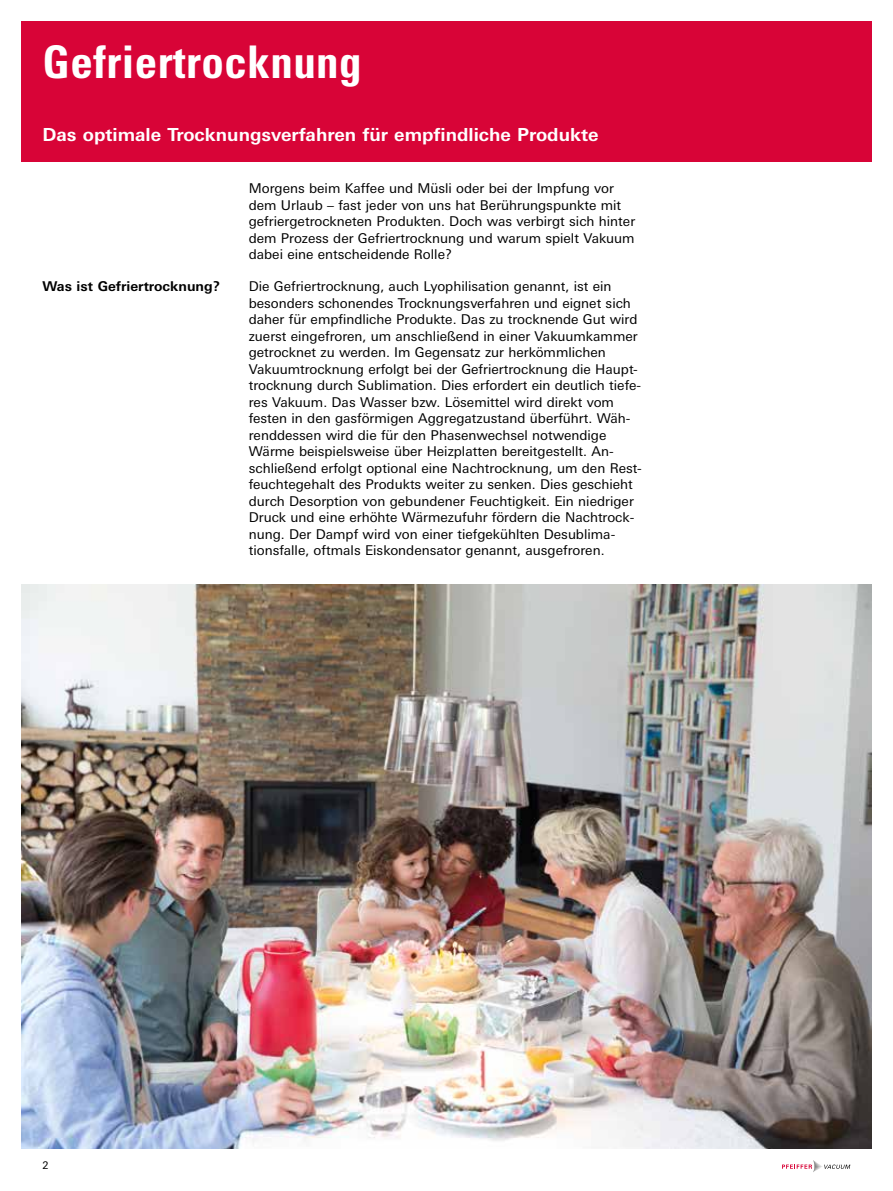
<style>
.page{position:relative;width:893px;height:1191px;background:#fff}
.page>*{position:absolute;margin:0;border:0;box-sizing:border-box;transform-origin:0 0}
.t1{font:700 condensed 45px "Univers";letter-spacing:.01em;color:#fff}
.t2{font:700 18px "Univers Next W1 G";color:#fff}
.t3{font:13.5px/16.5px "Univers Next W1 G";color:#000}
.t4{font:700 13.5px "Univers Next W1 G";color:#000}
.t5{font:10.5px "Univers Next W1 G";color:#000}
</style>
<div class="page">
<div style="left:21px;top:21px;width:851px;height:141px;background:#d80437"></div>
<svg style="left:782px;top:1160px;width:68px;height:12px"></svg>
<img style="left:21px;top:585px;width:851px;height:563px">
<h1 class="t1" style="left:43px;top:35px;width:321px">Gefriertrocknung</h1>
<h2 class="t2" style="left:43px;top:124px;width:558px">Das optimale Trocknungsverfahren für empfindliche Produkte</h2>
<p class="t3" style="left:249px;top:180px;width:388px">Morgens beim Kaffee und Müsli oder bei der Impfung vor dem Urlaub – fast jeder von uns hat Berührungspunkte mit gefriergetrockneten Produkten. Doch was verbirgt sich hinter dem Prozess der Gefriertrocknung und warum spielt Vakuum dabei eine entscheidende Rolle?</p>
<p class="t4" style="left:43px;top:278px;width:179px">Was ist Gefriertrocknung?</p>
<p class="t3" style="left:249px;top:278px;width:394px">Die Gefriertrocknung, auch Lyophilisation genannt, ist ein besonders schonendes Trocknungsverfahren und eignet sich daher für empfindliche Produkte. Das zu trocknende Gut wird zuerst eingefroren, um anschließend in einer Vakuumkammer getrocknet zu werden. Im Gegensatz zur herkömmlichen Vakuumtrocknung erfolgt bei der Gefriertrocknung die Haupt&shy;trocknung durch Sublimation. Dies erfordert ein deutlich tiefe&shy;res Vakuum. Das Wasser bzw. Lösemittel wird direkt vom festen in den gasförmigen Aggregatzustand überführt. Wäh&shy;renddessen wird die für den Phasenwechsel notwendige Wärme beispielsweise über Heizplatten bereitgestellt. An&shy;schließend erfolgt optional eine Nachtrocknung, um den Rest&shy;feuchtegehalt des Produkts weiter zu senken. Dies geschieht durch Desorption von gebundener Feuchtigkeit. Ein niedriger Druck und eine erhöhte Wärmezufuhr fördern die Nachtrock&shy;nung. Der Dampf wird von einer tiefgekühlten Desublima&shy;tionsfalle, oftmals Eiskondensator genannt, ausgefroren.</p>
<p class="t5" style="left:43px;top:1159px;width:8px">2</p>
</div>
